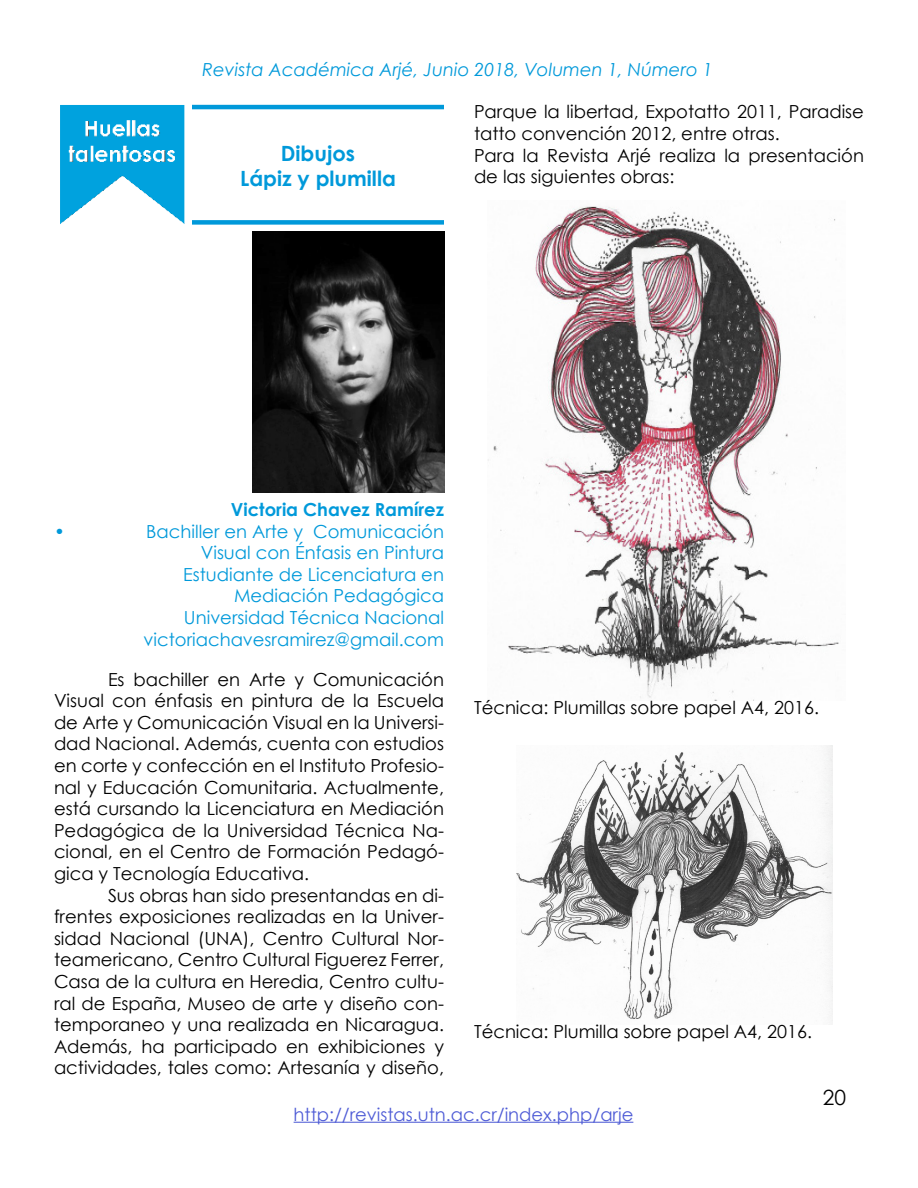
<style>
.page{position:relative;width:918px;height:1188px;background:#fff}
.page>*{position:absolute;margin:0;border:0;box-sizing:border-box;transform-origin:0 0}
.Estilo_Índice_F{font:700 21px "Century Gothic";color:#0099da}
.t1{font:21px "Century Gothic";color:#000}
.Parrafo_Arjé{font:18px/21.6px "Century Gothic";color:#000;text-align:justify}
.t2{font:18px/21.6px "Century Gothic";color:#0099da;text-align:right}
.t3{font:italic 18px "Century Gothic";color:#0099da}
.t4{font:18px "Century Gothic";color:#4f5cd6}
.t5{font:700 18px "Century Gothic";color:#0099da}
</style>
<div class="page">
<img style="left:252px;top:232px;width:192px;height:261px">
<hr style="left:294px;top:1122px;width:339px;height:1px;background:#4f5cd6">
<img style="left:60px;top:105px;width:125px;height:119px">
<hr style="left:192px;top:105px;width:252px;height:4px;background:#0099da">
<div style="left:192px;top:220px;width:252px;height:5px;background:#0099da"></div>
<img style="left:488px;top:206px;width:351px;height:494px">
<img style="left:517px;top:745px;width:315px;height:276px">
<p class="t3" style="left:202px;top:57px;width:512px">Revista Académica Arjé, Junio 2018, Volumen 1, Número 1</p>
<p class="Estilo_Índice_F" style="left:281px;top:138px;width:76px">Dibujos</p>
<p class="Estilo_Índice_F" style="left:240px;top:163px;width:157px">Lápiz y plumilla</p>
<p class="Parrafo_Arjé" style="left:474px;top:101px;width:391px">Parque la libertad, Expotatto 2011, Paradise tatto convención 2012, entre otras.</p>
<p class="Parrafo_Arjé" style="left:474px;top:144px;width:392px">Para la Revista Arjé realiza la presentación de las siguientes obras:</p>
<p class="t5" style="left:231px;top:496px;width:215px">Victoria Chavez Ramírez</p>
<p class="t2" style="left:54px;top:520px;width:12px">•</p>
<p class="t2" style="left:146px;top:520px;width:299px">Bachiller en Arte y Comunicación<br>Visual con Énfasis en Pintura</p>
<p class="t2" style="left:183px;top:563px;width:262px">Estudiante de Licenciatura en<br>Mediación Pedagógica</p>
<p class="t2" style="left:184px;top:606px;width:262px">Universidad Técnica Nacional</p>
<p class="t2" style="left:144px;top:628px;width:302px">victoriachavesramirez@gmail.com</p>
<p class="Parrafo_Arjé" style="left:54px;top:668px;width:392px;text-indent:54px">Es bachiller en Arte y Comunicación Visual con énfasis en pintura de la Escuela de Arte y Comunicación Visual en la Universi&shy;dad Nacional. Además, cuenta con estudios en corte y confección en el Instituto Profesio&shy;nal y Educación Comunitaria. Actualmente, está cursando la Licenciatura en Mediación Pedagógica de la Universidad Técnica Na&shy;cional, en el Centro de Formación Pedagó&shy;gica y Tecnología Educativa.</p>
<p class="Parrafo_Arjé" style="left:54px;top:884px;width:392px;text-indent:54px">Sus obras han sido presentandas en di&shy;frentes exposiciones realizadas en la Univer&shy;sidad Nacional (UNA), Centro Cultural Nor&shy;teamericano, Centro Cultural Figuerez Ferrer, Casa de la cultura en Heredia, Centro cultu&shy;ral de España, Museo de arte y diseño con&shy;temporaneo y una realizada en Nicaragua.<br>Además, ha participado en exhibiciones y actividades, tales como: Artesanía y diseño,</p>
<p class="Parrafo_Arjé" style="left:474px;top:696px;width:347px">Técnica: Plumillas sobre papel A4, 2016.</p>
<p class="Parrafo_Arjé" style="left:474px;top:1020px;width:340px">Técnica: Plumilla sobre papel A4, 2016.</p>
<p class="t4" style="left:294px;top:1101px;width:341px">http://revistas.utn.ac.cr/index.php/arje</p>
<p class="t1" style="left:823px;top:1082px;width:25px">20</p>
</div>
